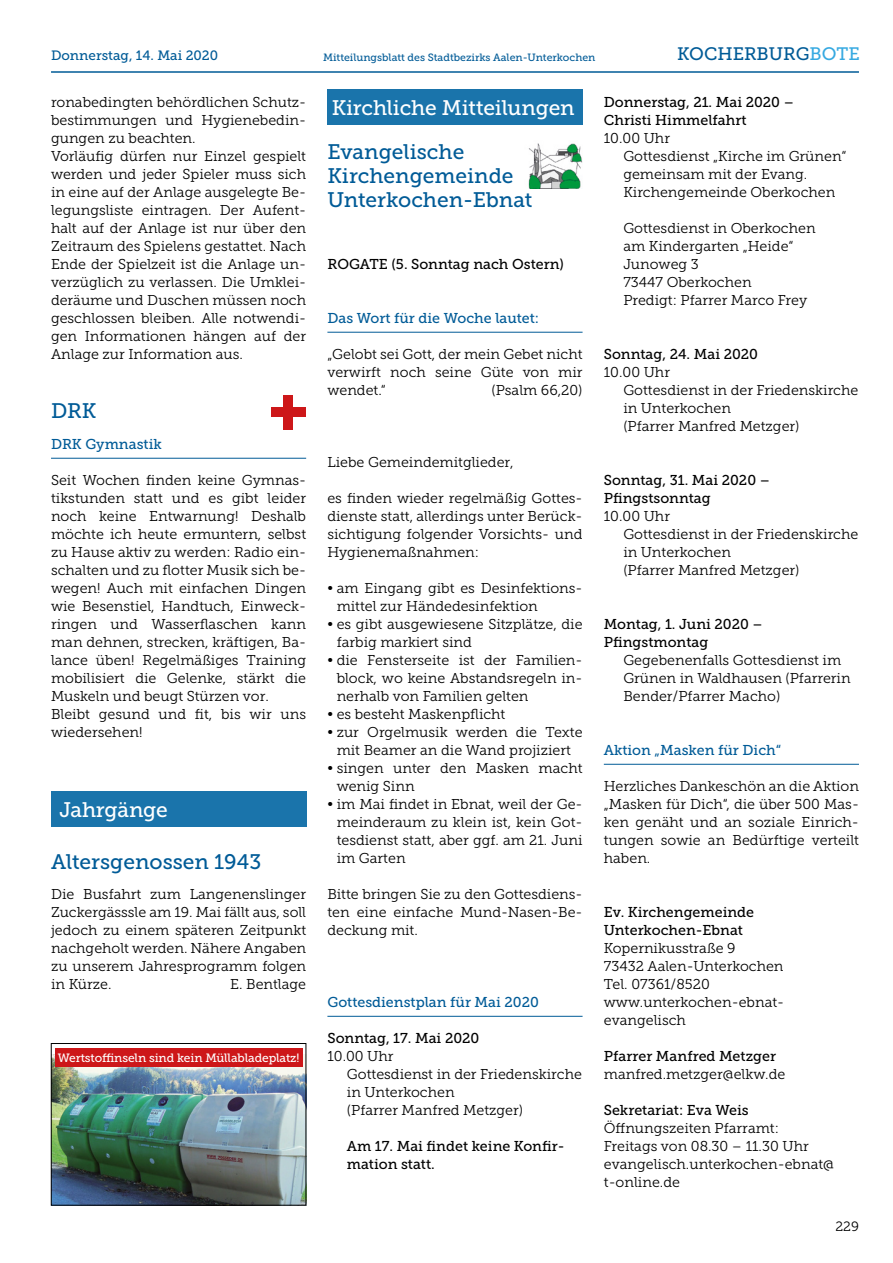
<style>
.page{position:relative;width:893px;height:1263px;background:#fff}
.page>*{position:absolute;margin:0;border:0;box-sizing:border-box;transform-origin:0 0}
.t1{font:21px/24px "Museo Slab 500";color:#005b97}
.t2{font:21px "Museo Slab 500";letter-spacing:-.01em;color:#fff}
.t3{font:18px "Museo Slab 500";color:#005b97}
.t4{font:14.25px/18px "Museo Slab 300";color:#000}
.t5{font:14.25px/18px "Museo Slab 500";color:#000}
.t6{font:14.25px "Museo Slab 500";color:#005b97}
.t7{font:13.5px "Museo Slab 500";color:#005b97}
.t8{font:13.5px "Museo Slab 300";color:#000}
.t9{font:12px "Museo Slab 500";letter-spacing:-.01em;color:#fff}
.t10{font:10.5px "Museo Slab 500";color:#005b97}
.s1{color:#36a9e1}
</style>
<div class="page">
<hr style="left:51px;top:71px;width:808px;height:2px;background:#005b97">
<hr style="left:51px;top:458px;width:255px;height:1px;background:#005b97">
<hr style="left:327px;top:332px;width:256px;height:1px;background:#005b97">
<hr style="left:327px;top:1016px;width:256px;height:1px;background:#005b97">
<hr style="left:604px;top:764px;width:255px;height:1px;background:#005b97">
<div style="left:51px;top:791px;width:255px;height:36px;background:#1a74ab"></div>
<div style="left:327px;top:89px;width:256px;height:36px;background:#1a74ab"></div>
<img style="left:528px;top:143px;width:54px;height:46px">
<div style="left:284px;top:395px;width:9px;height:34px;background:#cd1719"></div>
<div style="left:271px;top:408px;width:34px;height:9px;background:#cd1719"></div>
<img style="left:53px;top:1054px;width:251px;height:149px">
<div style="left:51px;top:1043px;width:255px;height:162px;border:1px solid #000"></div>
<div style="left:55px;top:1048px;width:247px;height:18px;background:#cd1719"></div>
<p class="t7" style="left:51px;top:48px;width:169px">Donnerstag, 14. Mai 2020</p>
<p class="t10" style="left:323px;top:51px;width:274px">Mitteilungsblatt des Stadtbezirks Aalen-Unterkochen</p>
<p class="t3" style="left:677px;top:44px;width:184px">KOCHERBURG<span class="s1">BOTE</span></p>
<p class="t4" style="left:51px;top:93px;width:257px">ronabedingten behördlichen Schutz&shy;bestimmungen und Hygienebedin&shy;gungen zu beachten.<br>Vorläufig dürfen nur Einzel gespielt werden und jeder Spieler muss sich in eine auf der Anlage ausgelegte Be&shy;legungsliste eintragen. Der Aufent&shy;halt auf der Anlage ist nur über den Zeitraum des Spielens gestattet. Nach Ende der Spielzeit ist die Anlage un&shy;verzüglich zu verlassen. Die Umklei&shy;deräume und Duschen müssen noch geschlossen bleiben. Alle notwendi&shy;gen Informationen hängen auf der Anlage zur Information aus.</p>
<h1 class="t1" style="left:51px;top:399px;width:47px">DRK</h1>
<p class="t6" style="left:51px;top:436px;width:112px">DRK Gymnastik</p>
<p class="t4" style="left:51px;top:471px;width:257px">Seit Wochen finden keine Gymnas&shy;tikstunden statt und es gibt leider noch keine Entwarnung! Deshalb möchte ich heute ermuntern, selbst zu Hause aktiv zu werden: Radio ein&shy;schalten und zu flotter Musik sich be&shy;wegen! Auch mit einfachen Dingen wie Besenstiel, Handtuch, Einweck&shy;ringen und Wasserflaschen kann man dehnen, strecken, kräftigen, Ba&shy;lance üben! Regelmäßiges Training mobilisiert die Gelenke, stärkt die Muskeln und beugt Stürzen vor.<br>Bleibt gesund und fit, bis wir uns wiedersehen!</p>
<h1 class="t2" style="left:60px;top:798px;width:110px">Jahrgänge</h1>
<h1 class="t1" style="left:51px;top:850px;width:212px">Altersgenossen 1943</h1>
<p class="t4" style="left:51px;top:885px;width:257px;text-align:justify">Die Busfahrt zum Langenenslinger Zuckergässsle am 19. Mai fällt aus, soll jedoch zu einem späteren Zeitpunkt nachgeholt werden. Nähere Angaben zu unserem Jahresprogramm folgen in Kürze.</p>
<p class="t4" style="left:230px;top:975px;width:77px">E. Bentlage</p>
<p class="t9" style="left:58px;top:1051px;width:243px">Wertstoffinseln sind kein Müllabladeplatz!</p>
<h1 class="t2" style="left:332px;top:96px;width:245px">Kirchliche Mitteilungen</h1>
<h1 class="t1" style="left:327px;top:140px;width:207px">Evangelische<br>Kirchengemeinde<br>Unterkochen-Ebnat</h1>
<p class="t5" style="left:327px;top:255px;width:238px">ROGATE (5. Sonntag nach Ostern)</p>
<p class="t6" style="left:327px;top:310px;width:213px">Das Wort für die Woche lautet:</p>
<p class="t4" style="left:327px;top:345px;width:257px;text-align:justify">„Gelobt sei Gott, der mein Gebet nicht verwirft noch seine Güte von mir wendet.“</p>
<p class="t4" style="left:492px;top:381px;width:92px">(Psalm 66,20)</p>
<p class="t4" style="left:327px;top:453px;width:188px">Liebe Gemeindemitglieder,</p>
<p class="t4" style="left:327px;top:489px;width:257px;text-align:justify">es finden wieder regelmäßig Gottes&shy;dienste statt, allerdings unter Berück&shy;sichtigung folgender Vorsichts- und Hygienemaßnahmen:</p>
<p class="t4" style="left:337px;top:579px;width:247px;text-indent:-9px">• am Eingang gibt es Desinfektions&shy;mittel zur Händedesinfektion</p>
<p class="t4" style="left:337px;top:615px;width:247px;text-indent:-9px">• es gibt ausgewiesene Sitzplätze, die farbig markiert sind</p>
<p class="t4" style="left:337px;top:651px;width:247px;text-align:justify;text-indent:-9px">• die Fensterseite ist der Familien&shy;block, wo keine Abstandsregeln in&shy;nerhalb von Familien gelten</p>
<p class="t4" style="left:327px;top:705px;width:179px">• es besteht Maskenpflicht</p>
<p class="t4" style="left:327px;top:723px;width:257px;text-align:center">• zur Orgelmusik werden die Texte mit Beamer an die Wand projiziert</p>
<p class="t4" style="left:337px;top:759px;width:247px;text-indent:-9px">• singen unter den Masken macht wenig Sinn</p>
<p class="t4" style="left:337px;top:795px;width:247px;text-align:justify;text-indent:-9px">• im Mai findet in Ebnat, weil der Ge&shy;meinderaum zu klein ist, kein Got&shy;tesdienst statt, aber ggf. am 21. Juni im Garten</p>
<p class="t4" style="left:327px;top:885px;width:257px;text-align:justify">Bitte bringen Sie zu den Gottesdiens&shy;ten eine einfache Mund-Nasen-Be&shy;deckung mit.</p>
<p class="t6" style="left:327px;top:994px;width:213px">Gottesdienstplan für Mai 2020</p>
<p class="t5" style="left:327px;top:1029px;width:153px">Sonntag, 17. Mai 2020</p>
<p class="t4" style="left:347px;top:1047px;width:236px;text-indent:-19px">10.00 Uhr<br>Gottesdienst in der Friedenskirche in Unterkochen<br>(Pfarrer Manfred Metzger)</p>
<p class="t5" style="left:347px;top:1137px;width:219px">Am 17. Mai findet keine Konfir&shy;mation statt.</p>
<p class="t5" style="left:604px;top:93px;width:192px">Donnerstag, 21. Mai 2020 –<br>Christi Himmelfahrt</p>
<p class="t4" style="left:623px;top:129px;width:225px;text-indent:-19px">10.00 Uhr<br>Gottesdienst „Kirche im Grünen“ gemeinsam mit der Evang.<br>Kirchengemeinde Oberkochen</p>
<p class="t4" style="left:623px;top:219px;width:194px">Gottesdienst in Oberkochen am Kindergarten „Heide“<br>Junoweg 3<br>73447 Oberkochen<br>Predigt: Pfarrer Marco Frey</p>
<p class="t5" style="left:604px;top:345px;width:156px">Sonntag, 24. Mai 2020</p>
<p class="t4" style="left:623px;top:363px;width:236px;text-indent:-19px">10.00 Uhr<br>Gottesdienst in der Friedenskirche in Unterkochen<br>(Pfarrer Manfred Metzger)</p>
<p class="t5" style="left:604px;top:471px;width:168px">Sonntag, 31. Mai 2020 –<br>Pfingstsonntag</p>
<p class="t4" style="left:623px;top:507px;width:236px;text-indent:-19px">10.00 Uhr<br>Gottesdienst in der Friedenskirche in Unterkochen<br>(Pfarrer Manfred Metzger)</p>
<p class="t5" style="left:604px;top:615px;width:160px">Montag, 1. Juni 2020 –<br>Pfingstmontag</p>
<p class="t4" style="left:623px;top:651px;width:229px">Gegebenenfalls Gottesdienst im<br>Grünen in Waldhausen (Pfarrerin<br>Bender/Pfarrer Macho)</p>
<p class="t6" style="left:604px;top:742px;width:179px">Aktion „Masken für Dich“</p>
<p class="t4" style="left:604px;top:777px;width:257px;text-align:justify">Herzliches Dankeschön an die Aktion „Masken für Dich“, die über 500 Mas&shy;ken genäht und an soziale Einrich&shy;tungen sowie an Bedürftige verteilt haben.</p>
<p class="t5" style="left:604px;top:903px;width:152px">Ev. Kirchengemeinde<br>Unterkochen-Ebnat</p>
<p class="t4" style="left:604px;top:939px;width:182px">Kopernikusstraße 9<br>73432 Aalen-Unterkochen<br>Tel. 07361/8520 www.unterkochen-ebnat&shy;evangelisch</p>
<p class="t5" style="left:604px;top:1047px;width:174px">Pfarrer Manfred Metzger</p>
<p class="t4" style="left:604px;top:1065px;width:183px">manfred.metzger@elkw.de</p>
<p class="t5" style="left:604px;top:1101px;width:146px">Sekretariat: Eva Weis</p>
<p class="t4" style="left:604px;top:1119px;width:232px">Öffnungszeiten Pfarramt:<br>Freitags von 08.30 – 11.30 Uhr evangelisch.unterkochen-ebnat@ t-online.de</p>
<p class="t8" style="left:835px;top:1218px;width:25px">229</p>
</div>
